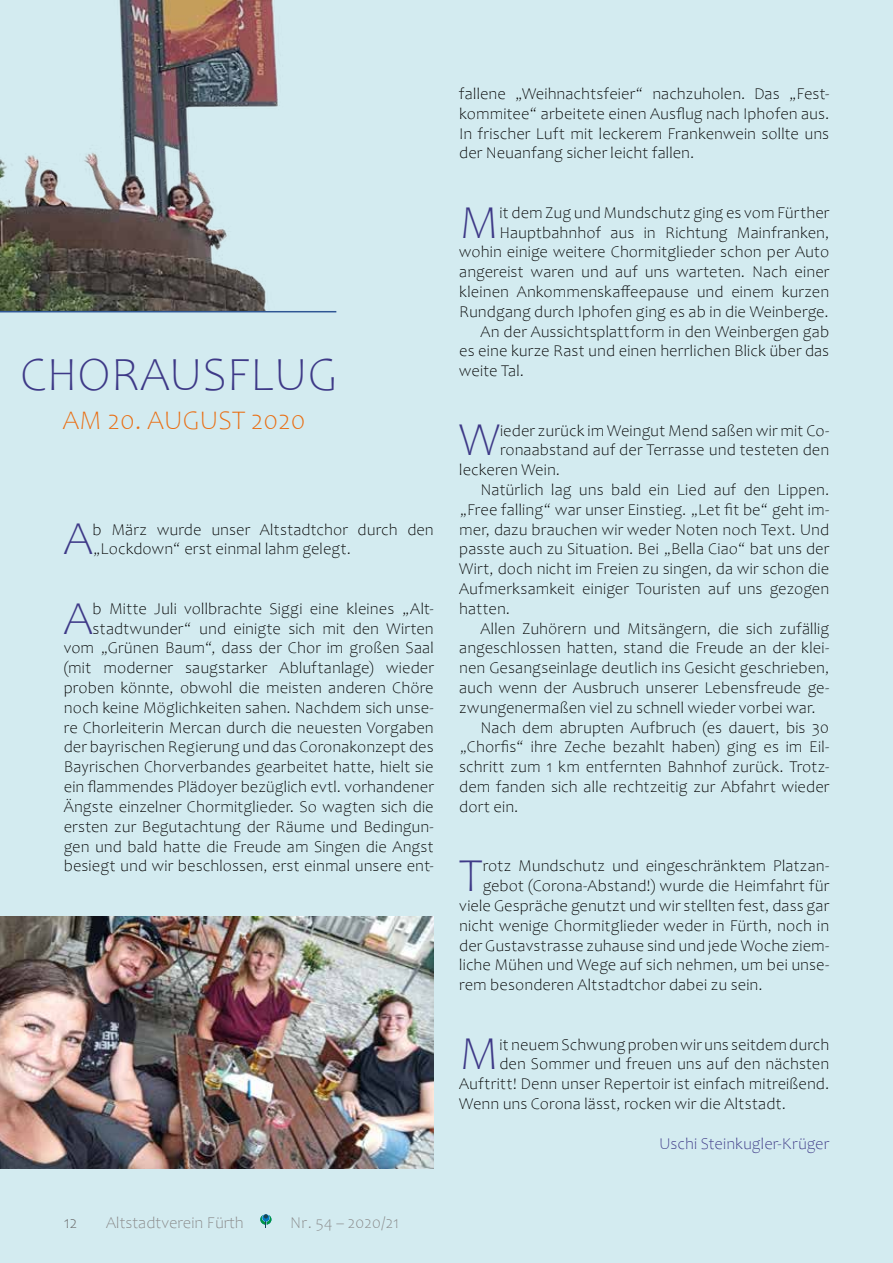
<style>
.page{position:relative;width:893px;height:1263px;background:#d3ebf0}
.page>*{position:absolute;margin:0;border:0;box-sizing:border-box;transform-origin:0 0}
.t1{font:300 48px "Candara";color:#3e3987}
.t2{font:300 47.55px "Candara";color:#3e3987}
.t3{font:300 27px "Candara";color:#ea6d11}
.t4{font:300 16.5px/19.8px "Candara";letter-spacing:.005em;color:#000}
.t5{font:300 16.5px "Candara";color:#878787}
.t6{font:300 16.5px "Candara";letter-spacing:.005em;color:#3e3987}
.t7{font:300 16.5px "Candara";color:#646363}
</style>
<div class="page">
<svg style="left:260px;top:1214px;width:11px;height:13px"></svg>
<img style="left:0;top:917px;width:434px;height:251px">
<img style="left:0;top:0;width:278px;height:311px">
<hr style="left:0;top:311px;width:336px;height:1px;background:#2f5694">
<h1 class="t1" style="left:20px;top:348px;width:319px">CHORAUSFLUG</h1>
<h3 class="t3" style="left:63px;top:406px;width:244px">AM 20. AUGUST 2020</h3>
<h2 class="t2" style="left:64px;top:513px;width:30px">A</h2>
<p class="t4" style="left:93px;top:520px;width:343px">b März wurde unser Altstadtchor durch den „Lockdown“ erst einmal lahm gelegt.</p>
<p class="t4" style="left:64px;top:599px;width:371px;text-align:right">b Mitte Juli vollbrachte Siggi eine kleines „Alt&shy;stadtwunder“ und einigte sich mit den Wirten vom „Grünen Baum“, dass der Chor im großen Saal (mit moderner saugstarker Abluftanlage) wieder proben könnte, obwohl die meisten anderen Chöre noch keine Möglichkeiten sahen. Nachdem sich unse&shy;re Chorleiterin Mercan durch die neuesten Vorgaben der bayrischen Regierung und das Coronakonzept des Bayrischen Chorverbandes gearbeitet hatte, hielt sie ein flammendes Plädoyer bezüglich evtl. vorhandener Ängste einzelner Chormitglieder. So wagten sich die ersten zur Begutachtung der Räume und Bedingun&shy;gen und bald hatte die Freude am Singen die Angst besiegt und wir beschlossen, erst einmal unsere ent-</p>
<h2 class="t2" style="left:64px;top:592px;width:30px">A</h2>
<p class="t4" style="left:459px;top:84px;width:371px;text-align:justify">fallene „Weihnachtsfeier“ nachzuholen. Das „Fest&shy;kommitee“ arbeitete einen Ausflug nach Iphofen aus.<br>In frischer Luft mit leckerem Frankenwein sollte uns der Neuanfang sicher leicht fallen.</p>
<h2 class="t2" style="left:459px;top:196px;width:42px">M</h2>
<p class="t4" style="left:499px;top:203px;width:331px">it dem Zug und Mundschutz ging es vom Fürther</p>
<p class="t4" style="left:499px;top:223px;width:331px">Hauptbahnhof aus in Richtung Mainfranken,</p>
<p class="t4" style="left:459px;top:242px;width:371px">wohin einige weitere Chormitglieder schon per Auto</p>
<p class="t4" style="left:459px;top:262px;width:371px">angereist waren und auf uns warteten. Nach einer</p>
<p class="t4" style="left:459px;top:282px;width:371px">kleinen Ankommenskaffeepause und einem kurzen</p>
<p class="t4" style="left:459px;top:302px;width:371px">Rundgang durch Iphofen ging es ab in die Weinberge.</p>
<p class="t4" style="left:480px;top:322px;width:350px">An der Aussichtsplattform in den Weinbergen gab</p>
<p class="t4" style="left:459px;top:341px;width:371px">es eine kurze Rast und einen herrlichen Blick über das</p>
<p class="t4" style="left:459px;top:361px;width:66px">weite Tal.</p>
<h2 class="t2" style="left:459px;top:414px;width:42px">W</h2>
<p class="t4" style="left:500px;top:421px;width:331px">ieder zurück im Weingut Mend saßen wir mit Co-</p>
<p class="t4" style="left:500px;top:440px;width:331px">ronaabstand auf der Terrasse und testeten den</p>
<p class="t4" style="left:459px;top:460px;width:102px">leckeren Wein.</p>
<p class="t4" style="left:480px;top:480px;width:350px">Natürlich lag uns bald ein Lied auf den Lippen.</p>
<p class="t4" style="left:459px;top:500px;width:371px">„Free falling“ war unser Einstieg. „Let fit be“ geht im-</p>
<p class="t4" style="left:459px;top:520px;width:371px">mer, dazu brauchen wir weder Noten noch Text. Und</p>
<p class="t4" style="left:459px;top:539px;width:371px">passte auch zu Situation. Bei „Bella Ciao“ bat uns der</p>
<p class="t4" style="left:459px;top:559px;width:371px">Wirt, doch nicht im Freien zu singen, da wir schon die</p>
<p class="t4" style="left:459px;top:579px;width:371px">Aufmerksamkeit einiger Touristen auf uns gezogen</p>
<p class="t4" style="left:459px;top:599px;width:52px">hatten.</p>
<p class="t4" style="left:480px;top:619px;width:350px">Allen Zuhörern und Mitsängern, die sich zufällig</p>
<p class="t4" style="left:459px;top:638px;width:371px">angeschlossen hatten, stand die Freude an der klei-</p>
<p class="t4" style="left:459px;top:658px;width:371px">nen Gesangseinlage deutlich ins Gesicht geschrieben,</p>
<p class="t4" style="left:459px;top:678px;width:371px">auch wenn der Ausbruch unserer Lebensfreude ge-</p>
<p class="t4" style="left:459px;top:698px;width:358px">zwungenermaßen viel zu schnell wieder vorbei war.</p>
<p class="t4" style="left:480px;top:718px;width:350px">Nach dem abrupten Aufbruch (es dauert, bis 30</p>
<p class="t4" style="left:459px;top:737px;width:371px">„Chorfis“ ihre Zeche bezahlt haben) ging es im Eil-</p>
<p class="t4" style="left:459px;top:757px;width:371px">schritt zum 1 km entfernten Bahnhof zurück. Trotz-</p>
<p class="t4" style="left:459px;top:777px;width:371px">dem fanden sich alle rechtzeitig zur Abfahrt wieder</p>
<p class="t4" style="left:459px;top:797px;width:61px">dort ein.</p>
<h2 class="t2" style="left:459px;top:849px;width:25px">T</h2>
<p class="t4" style="left:483px;top:856px;width:348px">rotz Mundschutz und eingeschränktem Platzan-</p>
<p class="t4" style="left:483px;top:876px;width:348px">gebot (Corona-Abstand!) wurde die Heimfahrt für</p>
<p class="t4" style="left:459px;top:896px;width:371px">viele Gespräche genutzt und wir stellten fest, dass gar</p>
<p class="t4" style="left:459px;top:916px;width:371px">nicht wenige Chormitglieder weder in Fürth, noch in</p>
<p class="t4" style="left:459px;top:935px;width:371px">der Gustavstrasse zuhause sind und jede Woche ziem-</p>
<p class="t4" style="left:459px;top:955px;width:371px">liche Mühen und Wege auf sich nehmen, um bei unse-</p>
<p class="t4" style="left:459px;top:975px;width:305px">rem besonderen Altstadtchor dabei zu sein.</p>
<h2 class="t2" style="left:459px;top:1028px;width:42px">M</h2>
<p class="t4" style="left:499px;top:1034px;width:331px">it neuem Schwung proben wir uns seitdem durch</p>
<p class="t4" style="left:499px;top:1054px;width:331px">den Sommer und freuen uns auf den nächsten</p>
<p class="t4" style="left:459px;top:1074px;width:371px">Auftritt! Denn unser Repertoir ist einfach mitreißend.</p>
<p class="t4" style="left:459px;top:1094px;width:328px">Wenn uns Corona lässt, rocken wir die Altstadt.</p>
<p class="t6" style="left:659px;top:1134px;width:172px">Uschi Steinkugler-Krüger</p>
<p class="t7" style="left:64px;top:1213px;width:15px">12</p>
<p class="t5" style="left:106px;top:1213px;width:139px">Altstadtverein Fürth</p>
<p class="t5" style="left:290px;top:1213px;width:110px">Nr. 54 – 2020/21</p>
</div>
